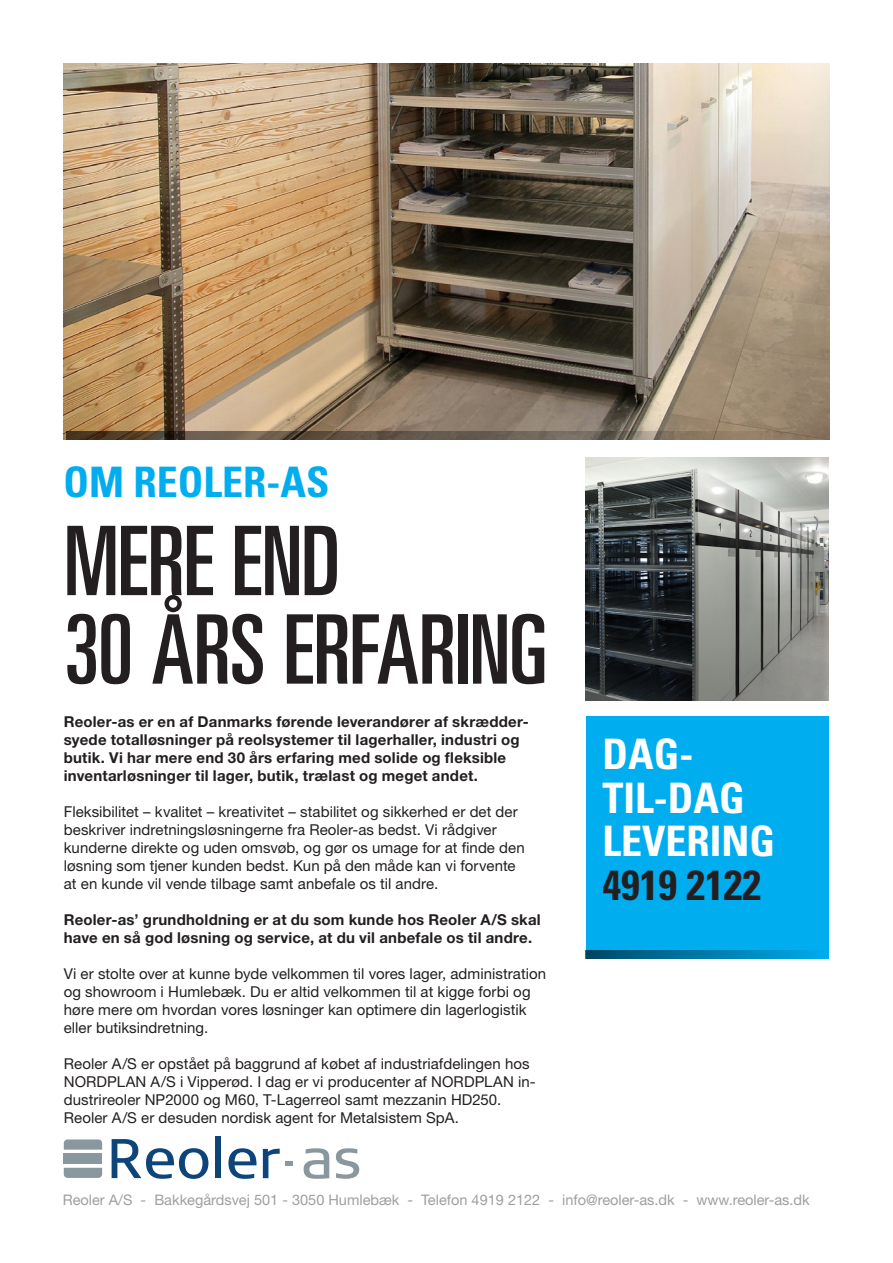
<style>
.page{position:relative;width:893px;height:1263px;background:#fff}
.page>*{position:absolute;margin:0;border:0;box-sizing:border-box;transform-origin:0 0}
.t1{font:ultra-condensed 96px "Univers";letter-spacing:-.015em;color:#231f20}
.t2{font:700 condensed 42px "Univers";color:#fff}
.t3{font:700 condensed 42px "Univers";color:#00aeef}
.t4{font:700 condensed 42px "Univers";color:#231f20}
.t5{font:15px/18px "Helvetica Neue LT Pro";letter-spacing:.005em;color:#231f20}
.t6{font:700 15px/18px "Helvetica Neue LT Pro";letter-spacing:.015em;color:#231f20}
.t7{font:14.55px "Helvetica Neue LT Pro";color:#9d9fa2}
</style>
<div class="page">
<svg style="left:112px;top:1139px;width:96px;height:40px"></svg>
<div style="left:216px;top:1136px;width:5px;height:42px;background:#0d457a"></div>
<svg style="left:228px;top:1148px;width:28px;height:31px"></svg>
<svg style="left:304px;top:1148px;width:25px;height:31px"></svg>
<svg style="left:336px;top:1148px;width:23px;height:31px"></svg>
<svg style="left:263px;top:1149px;width:30px;height:29px"></svg>
<div style="left:64px;top:1153px;width:38px;height:11px;background:#89979f"></div>
<svg style="left:64px;top:1139px;width:38px;height:11px"></svg>
<svg style="left:64px;top:1168px;width:38px;height:10px"></svg>
<img style="left:64px;top:64px;width:765px;height:376px">
<div style="left:586px;top:716px;width:242px;height:243px;background:#00aeef"></div>
<img style="left:586px;top:458px;width:242px;height:242px">
<svg style="left:586px;top:950px;width:226px;height:9px;background:#0077a5"></svg>
<svg style="left:67px;top:431px;width:762px;height:9px;background:#6b5e4e"></svg>
<p class="t3" style="left:64px;top:456px;width:267px">OM REOLER-AS</p>
<p class="t1" style="left:64px;top:506px;width:278px">MERE END</p>
<p class="t1" style="left:64px;top:595px;width:485px">30 ÅRS ERFARING</p>
<p class="t6" style="left:64px;top:712px;width:467px">Reoler-as er en af Danmarks førende leverandører af skrædder&shy;syede totalløsninger på reolsystemer til lagerhaller, industri og butik. Vi har mere end 30 års erfaring med solide og fleksible</p>
<p class="t6" style="left:64px;top:766px;width:416px">inventarløsninger til lager, butik, trælast og meget andet.</p>
<p class="t5" style="left:64px;top:802px;width:456px">Fleksibilitet – kvalitet – kreativitet – stabilitet og sikkerhed er det der</p>
<p class="t5" style="left:64px;top:820px;width:435px">beskriver indretningsløsningerne fra Reoler-as bedst. Vi rådgiver</p>
<p class="t5" style="left:64px;top:838px;width:462px">kunderne direkte og uden omsvøb, og gør os umage for at finde den løsning som tjener kunden bedst. Kun på den måde kan vi forvente</p>
<p class="t5" style="left:64px;top:874px;width:376px">at en kunde vil vende tilbage samt anbefale os til andre.</p>
<p class="t6" style="left:64px;top:910px;width:478px">Reoler-as’ grundholdning er at du som kunde hos Reoler A/S skal have en så god løsning og service, at du vil anbefale os til andre.</p>
<p class="t5" style="left:64px;top:964px;width:484px">Vi er stolte over at kunne byde velkommen til vores lager, administration og showroom i Humlebæk. Du er altid velkommen til at kigge forbi og høre mere om hvordan vores løsninger kan optimere din lagerlogistik eller butiksindretning.</p>
<p class="t5" style="left:64px;top:1054px;width:473px">Reoler A/S er opstået på baggrund af købet af industriafdelingen hos<br>NORDPLAN A/S i Vipperød. I dag er vi producenter af NORDPLAN in&shy;dustrireoler NP2000 og M60, T-Lagerreol samt mezzanin HD250.</p>
<p class="t5" style="left:64px;top:1108px;width:397px">Reoler A/S er desuden nordisk agent for Metalsistem SpA.</p>
<p class="t2" style="left:603px;top:728px;width:92px">DAG-</p>
<p class="t2" style="left:603px;top:772px;width:144px">TIL-DAG</p>
<p class="t2" style="left:603px;top:815px;width:174px">LEVERING</p>
<p class="t4" style="left:603px;top:859px;width:160px">4919 2122</p>
<p class="t7" style="left:63px;top:1191px;width:748px">Reoler A/S - Bakkegårdsvej 501 - 3050 Humlebæk - Telefon 4919 2122 - info@reoler-as.dk - www.reoler-as.dk</p>
</div>
